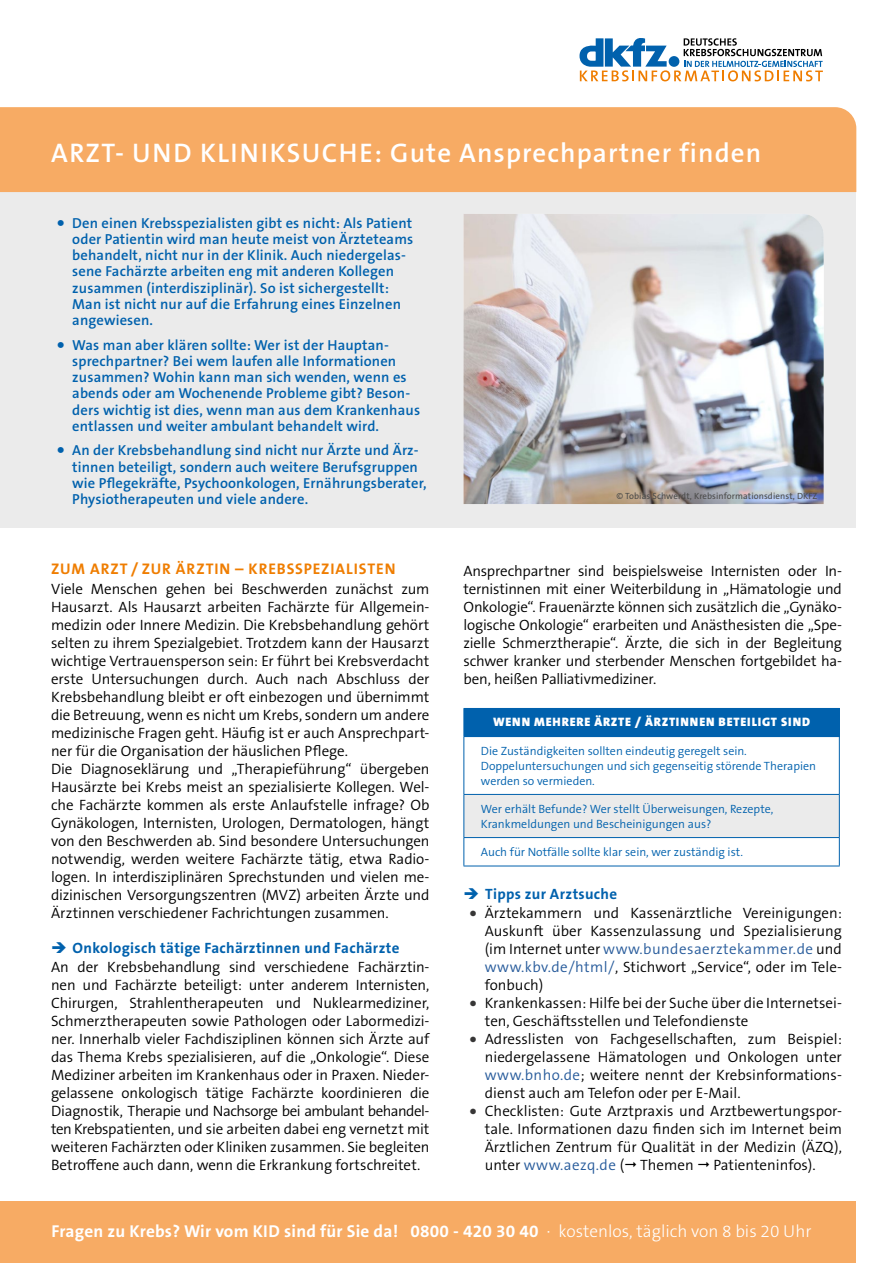
<style>
.page{position:relative;width:893px;height:1263px;background:#fff}
.page>*{position:absolute;margin:0;border:0;box-sizing:border-box;transform-origin:0 0}
.Titel{font:600 27px "The Sans B W6";letter-spacing:.04em;color:#fff}
.t1{font:700 17.25px "The Sans B W7";letter-spacing:.01em;color:#fff}
.Head_1___Orange{font:700 15.45px "The Sans B W7";letter-spacing:.06em;color:#ef7d00}
.Fließtext{font:300 15px/18px "The Sans B W4";letter-spacing:-.01em;color:#000;text-align:justify}
.Aufz_grau{font:300 15px/18px "The Sans B W4";color:#000;text-align:justify}
.Head_2____Blau_pfeil_aufz{font:700 15px "The Sans B W7";letter-spacing:.02em;color:#0061ad}
.Aufz_blau_w6_semibold_9_7pt{font:600 14.55px/16.2px "The Sans B W6";letter-spacing:.01em;color:#0061ad}
.Tabelle_U1{font:900 12.3px "The Sans B W9";letter-spacing:.065em;color:#fff}
.Tabelle_text{font:300 12px/14.7px "The Sans B W4";color:#0061ad}
.Copyright{font:9px "The Sans B W5 Plain";letter-spacing:.01em;color:#4a4a49}
.s1{font-family:"The Sans B W4";font-weight:300;font-size:27px}
.s2{font-size:25.5px;color:#373636}
.s3{color:#275b9b}
.s4{font-family:"The Sans B W3";font-weight:300}
</style>
<div class="page">
<svg style="left:579px;top:38px;width:244px;height:43px"></svg>
<div style="left:0;top:1201px;width:856px;height:62px;background:#f7ab64"></div>
<div style="left:0;top:191px;width:856px;height:337px;background:#ebebeb"></div>
<div style="left:0;top:107px;width:856px;height:85px;background:#f7ab64"></div>
<div style="left:464px;top:708px;width:375px;height:28px;background:#0061ad"></div>
<div style="left:464px;top:794px;width:375px;height:43px;background:#ebebeb"></div>
<hr style="left:463px;top:708px;width:377px;height:1px;background:#0061ad">
<svg style="left:463px;top:709px;width:1px;height:27px"></svg>
<svg style="left:839px;top:709px;width:1px;height:27px"></svg>
<hr style="left:463px;top:736px;width:377px;height:1px;background:#0061ad">
<hr style="left:463px;top:737px;width:1px;height:57px;background:#0061ad">
<hr style="left:839px;top:737px;width:1px;height:57px;background:#0061ad">
<hr style="left:463px;top:794px;width:377px;height:1px;background:#0061ad">
<hr style="left:463px;top:795px;width:1px;height:42px;background:#0061ad">
<hr style="left:839px;top:795px;width:1px;height:42px;background:#0061ad">
<hr style="left:463px;top:837px;width:377px;height:1px;background:#0061ad">
<svg style="left:463px;top:838px;width:1px;height:28px"></svg>
<svg style="left:839px;top:838px;width:1px;height:28px"></svg>
<hr style="left:463px;top:866px;width:377px;height:1px;background:#0061ad">
<img style="left:463px;top:214px;width:361px;height:290px">
<h1 class="Titel" style="left:51px;top:135px;width:711px">ARZT- UND KLINIKSUCHE: Gute Ansprechpartner finden</h1>
<p class="Aufz_blau_w6_semibold_9_7pt" style="left:72px;top:215px;width:342px;text-indent:-17px"><span class="s1">•</span> Den einen Krebsspezialisten gibt es nicht: Als Patient oder Patientin wird man heute meist von Ärzteteams behandelt, nicht nur in der Klinik. Auch niedergelas&shy;sene Fachärzte arbeiten eng mit anderen Kollegen zusammen (interdisziplinär). So ist sichergestellt:<br>Man ist nicht nur auf die Erfahrung eines Einzelnen angewiesen.</p>
<p class="Aufz_blau_w6_semibold_9_7pt" style="left:72px;top:337px;width:349px;text-indent:-17px"><span class="s1">•</span> Was man aber klären sollte: Wer ist der Hauptan&shy;sprechpartner? Bei wem laufen alle Informationen zusammen? Wohin kann man sich wenden, wenn es abends oder am Wochenende Probleme gibt? Beson&shy;ders wichtig ist dies, wenn man aus dem Krankenhaus entlassen und weiter ambulant behandelt wird.</p>
<p class="Aufz_blau_w6_semibold_9_7pt" style="left:72px;top:442px;width:356px;text-indent:-17px"><span class="s1">•</span> An der Krebsbehandlung sind nicht nur Ärzte und Ärz&shy;tinnen beteiligt, sondern auch weitere Berufsgruppen wie Pflegekräfte, Psychoonkologen, Ernährungsberater, Physiotherapeuten und viele andere.</p>
<h2 class="Head_1___Orange" style="left:51px;top:558px;width:346px">ZUM ARZT / ZUR ÄRZTIN – KREBSSPEZIALISTEN</h2>
<p class="Fließtext" style="left:51px;top:580px;width:380px">Viele Menschen gehen bei Beschwerden zunächst zum Hausarzt. Als Hausarzt arbeiten Fachärzte für Allgemein&shy;medizin oder Innere Medizin. Die Krebsbehandlung gehört selten zu ihrem Spezialgebiet. Trotzdem kann der Hausarzt wichtige Vertrauensperson sein: Er führt bei Krebsverdacht erste Untersuchungen durch. Auch nach Abschluss der Krebsbehandlung bleibt er oft einbezogen und übernimmt die Betreuung, wenn es nicht um Krebs, sondern um andere medizinische Fragen geht. Häufig ist er auch Ansprechpart&shy;ner für die Organisation der häuslichen Pflege.</p>
<p class="Fließtext" style="left:51px;top:760px;width:380px">Die Diagnoseklärung und „Therapieführung“ übergeben Hausärzte bei Krebs meist an spezialisierte Kollegen. Wel&shy;che Fachärzte kommen als erste Anlaufstelle infrage? Ob Gynäkologen, Internisten, Urologen, Dermatologen, hängt von den Beschwerden ab. Sind besondere Untersuchungen notwendig, werden weitere Fachärzte tätig, etwa Radio&shy;logen. In interdisziplinären Sprechstunden und vielen me&shy;dizinischen Versorgungszentren (MVZ) arbeiten Ärzte und Ärztinnen verschiedener Fachrichtungen zusammen.</p>
<p class="Head_2____Blau_pfeil_aufz" style="left:73px;top:938px;width:328px">Onkologisch tätige Fachärztinnen und Fachärzte</p>
<p class="Fließtext" style="left:51px;top:958px;width:380px">An der Krebsbehandlung sind verschiedene Fachärztin&shy;nen und Fachärzte beteiligt: unter anderem Internisten, Chirurgen, Strahlentherapeuten und Nuklearmediziner, Schmerztherapeuten sowie Pathologen oder Labormedizi&shy;ner. Innerhalb vieler Fachdisziplinen können sich Ärzte auf das Thema Krebs spezialisieren, auf die „Onkologie“. Diese Mediziner arbeiten im Krankenhaus oder in Praxen. Nieder&shy;gelassene onkologisch tätige Fachärzte koordinieren die Diagnostik, Therapie und Nachsorge bei ambulant behandel&shy;ten Krebspatienten, und sie arbeiten dabei eng vernetzt mit weiteren Fachärzten oder Kliniken zusammen. Sie begleiten Betroffene auch dann, wenn die Erkrankung fortschreitet.</p>
<p class="Copyright" style="left:617px;top:490px;width:202px">© Tobias Schwerdt, Krebsinformationsdienst, DKFZ</p>
<p class="Fließtext" style="left:463px;top:562px;width:380px">Ansprechpartner sind beispielsweise Internisten oder In&shy;ternistinnen mit einer Weiterbildung in „Hämatologie und Onkologie“. Frauenärzte können sich zusätzlich die „Gynäko&shy;logische Onkologie“ erarbeiten und Anästhesisten die „Spe&shy;zielle Schmerztherapie“. Ärzte, die sich in der Begleitung schwer kranker und sterbender Menschen fortgebildet ha&shy;ben, heißen Palliativmediziner.</p>
<p class="Tabelle_U1" style="left:493px;top:714px;width:318px">WENN MEHRERE ÄRZTE / ÄRZTINNEN BETEILIGT SIND</p>
<p class="Tabelle_text" style="left:481px;top:744px;width:337px">Die Zuständigkeiten sollten eindeutig geregelt sein.<br>Doppeluntersuchungen und sich gegenseitig störende Therapien werden so vermieden.</p>
<p class="Tabelle_text" style="left:481px;top:802px;width:294px">Wer erhält Befunde? Wer stellt Überweisungen, Rezepte,<br>Krankmeldungen und Bescheinigungen aus?</p>
<p class="Tabelle_text" style="left:481px;top:845px;width:264px">Auch für Notfälle sollte klar sein, wer zuständig ist.</p>
<p class="Head_2____Blau_pfeil_aufz" style="left:485px;top:884px;width:134px">Tipps zur Arztsuche</p>
<p class="Aufz_grau" style="left:485px;top:904px;width:359px;text-indent:-17px"><span class="s2">•</span> Ärztekammern und Kassenärztliche Vereinigungen:<br>Auskunft über Kassenzulassung und Spezialisierung (im Internet unter <span class="s3">www.bundesaerztekammer.de</span> und <span class="s3">www.kbv.de/html/</span>, Stichwort „Service“, oder im Tele&shy;fonbuch)</p>
<p class="Aufz_grau" style="left:485px;top:994px;width:359px;text-indent:-17px"><span class="s2">•</span> Krankenkassen: Hilfe bei der Suche über die Internetsei&shy;ten, Geschäftsstellen und Telefondienste</p>
<p class="Aufz_grau" style="left:485px;top:1030px;width:359px;text-indent:-17px"><span class="s2">•</span> Adresslisten von Fachgesellschaften, zum Beispiel: niedergelassene Hämatologen und Onkologen unter <span class="s3">www.bnho.de</span>; weitere nennt der Krebsinformations&shy;dienst auch am Telefon oder per E-Mail.</p>
<p class="Aufz_grau" style="left:485px;top:1102px;width:359px;text-indent:-17px"><span class="s2">•</span> Checklisten: Gute Arztpraxis und Arztbewertungspor&shy;tale. Informationen dazu finden sich im Internet beim Ärztlichen Zentrum für Qualität in der Medizin (ÄZQ), unter <span class="s3">www.aezq.de</span> ( Themen</p>
<p class="Aufz_grau" style="left:713px;top:1156px;width:104px">Patienteninfos).</p>
<p class="t1" style="left:51px;top:1220px;width:761px">Fragen zu Krebs? Wir vom KID sind für Sie da! 0800 - 420 30 40 <span class="s4">· kostenlos, täglich von 8 bis 20 Uhr</span></p>
</div>
